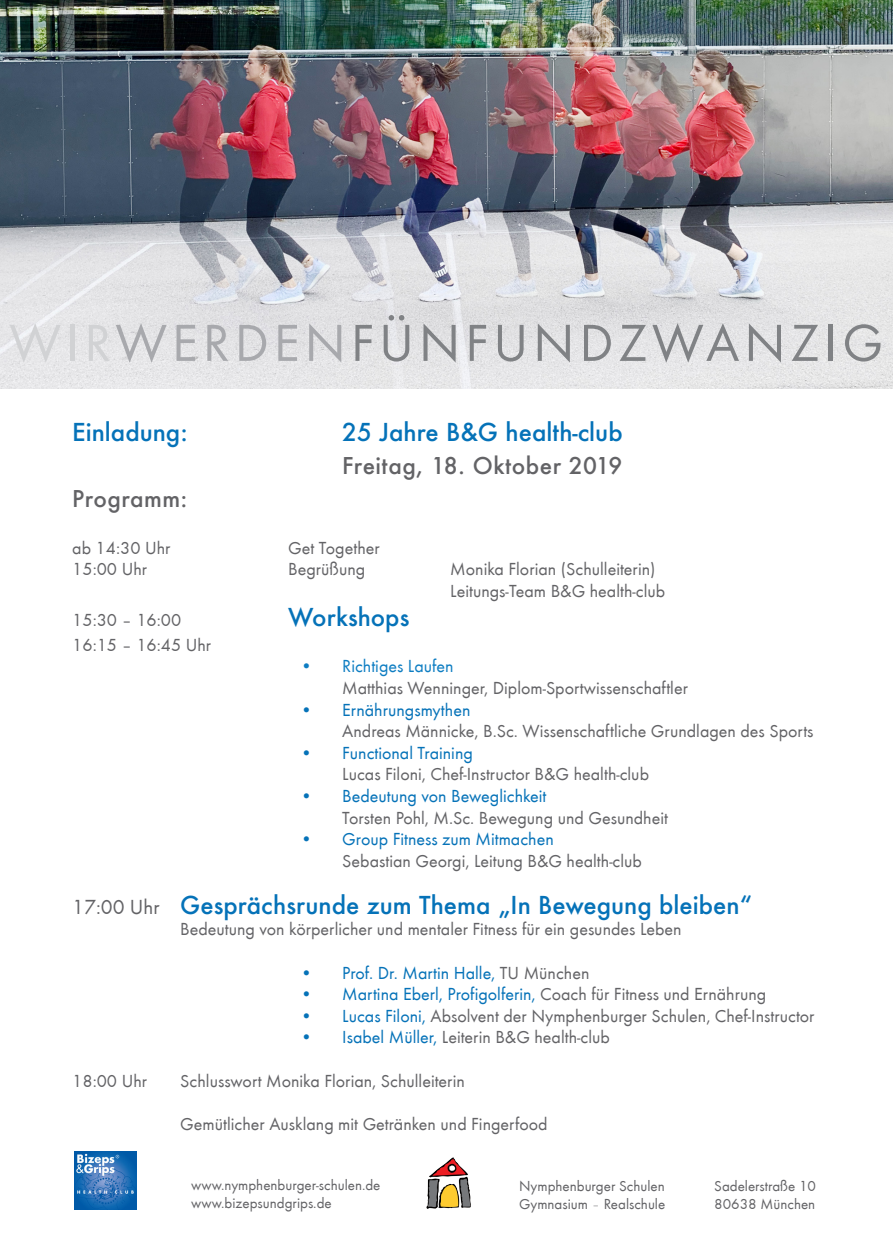
<style>
.page{position:relative;width:893px;height:1234px;background:#fff}
.page>*{position:absolute;margin:0;border:0;box-sizing:border-box;transform-origin:0 0}
.t1{font:54px "Futura T Boo";letter-spacing:.09em;color:#808285}
.Überschrift{font:500 24px "Futura";color:#0572b8}
.Überschrift-2{font:500 22.5px "Futura";letter-spacing:.02em;color:#636366}
.Überschrift-3{font:18px/21.6px "Futura T Boo";color:#636366}
.t2{font:18px "Futura T Boo";color:#0572b8}
.Überschrift-4{font:18px "Futura T Boo";color:#636366}
.t3{font:15px/18px "Futura T Boo";color:#636366}
.s1{color:#d1d2d4}
.s2{color:#a8a9ad}
.s3{font-style:inherit}
.s4{color:#0d7dc2}
.s5{color:#0572b8}
.s6{font-family:"Futura T Boo";font-weight:400;font-size:21px;color:#636366}
.s7{color:#636366}
.s8{font-family:"Futura T";font-weight:300}
</style>
<div class="page">
<img style="left:0;top:0;width:893px;height:388px">
<img style="left:74px;top:1151px;width:63px;height:58px">
<img style="left:426px;top:1157px;width:45px;height:52px">
<p class="t1" style="left:10px;top:312px;width:875px"><span class="s1">WIR</span><span class="s2">WERDEN</span>FÜNFUNDZWANZIG</p>
<p class="Überschrift" style="left:72px;top:415px;width:117px">Einladung:</p>
<p class="Überschrift" style="left:342px;top:415px;width:282px">25 Jahre B&amp;G health-club</p>
<p class="Überschrift-2" style="left:342px;top:450px;width:281px">Freitag, 18. Oktober 2019</p>
<p class="Überschrift-2" style="left:72px;top:483px;width:117px">Programm:</p>
<p class="Überschrift-3" style="left:72px;top:536px;width:100px">ab 14:30 Uhr</p>
<p class="Überschrift-3" style="left:288px;top:536px;width:93px">Get Together</p>
<p class="Überschrift-3" style="left:72px;top:558px;width:76px">15:00 Uhr</p>
<p class="Überschrift-3" style="left:288px;top:558px;width:79px">Begrüßung</p>
<p class="Überschrift-3" style="left:450px;top:558px;width:207px">Monika Florian (Schulleiterin)</p>
<p class="Überschrift-3" style="left:450px;top:580px;width:216px">Leitungs-Team B&amp;G health-club</p>
<p class="Überschrift-3" style="left:72px;top:608px;width:111px">15:30 – 16:00</p>
<p class="Überschrift" style="left:288px;top:600px;width:123px">Workshops</p>
<p class="Überschrift-4" style="left:72px;top:634px;width:140px">16:15 – 16:45 <span class="s3">Uhr</span></p>
<p class="Überschrift-3" style="left:342px;top:655px;width:347px;text-indent:-42px"><span class="s4">• Richtiges Laufen<br></span>Matthias Wenninger, Diplom-Sportwissenschaftler</p>
<p class="Überschrift-3" style="left:342px;top:698px;width:473px;text-indent:-42px"><span class="s5">• Ernährungsmythen<br></span>Andreas Männicke, B.Sc. Wissenschaftliche Grundlagen des Sports</p>
<p class="Überschrift-3" style="left:342px;top:742px;width:308px;text-indent:-42px"><span class="s5">• Functional Training<br></span>Lucas Filoni, Chef-Instructor B&amp;G health-club</p>
<p class="Überschrift-3" style="left:342px;top:785px;width:327px;text-indent:-42px"><span class="s5">• Bedeutung von Beweglichkeit<br></span>Torsten Pohl, M.Sc. Bewegung und Gesundheit</p>
<p class="Überschrift-3" style="left:342px;top:828px;width:301px;text-indent:-42px"><span class="s5">• Group Fitness zum Mitmachen<br></span>Sebastian Georgi, Leitung B&amp;G health-club</p>
<p class="Überschrift" style="left:72px;top:888px;width:681px"><span class="s6">17:00</span> <span class="s6">Uhr</span> Gesprächsrunde zum Thema „In Bewegung bleiben“</p>
<p class="Überschrift-3" style="left:180px;top:918px;width:503px">Bedeutung von körperlicher und mentaler Fitness für ein gesundes Leben</p>
<p class="t2" style="left:300px;top:962px;width:291px">• Prof. Dr. Martin Halle, <span class="s7">TU München</span></p>
<p class="t2" style="left:300px;top:983px;width:467px">• Martina Eberl, Profigolferin, <span class="s7">Coach für Fitness und Ernährung</span></p>
<p class="Überschrift-3" style="left:300px;top:1004px;width:516px"><span class="s5">• Lucas Filoni,</span> Absolvent der Nymphenburger Schulen, Chef-Instructor</p>
<p class="Überschrift-3" style="left:300px;top:1026px;width:311px"><span class="s5">• Isabel Müller,</span> Leiterin B&amp;G health-club</p>
<p class="Überschrift-3" style="left:72px;top:1069px;width:76px">18:00 Uhr</p>
<p class="Überschrift-3" style="left:180px;top:1069px;width:286px">Schlusswort Monika Florian, Schulleiterin</p>
<p class="Überschrift-3" style="left:180px;top:1112px;width:369px">Gemütlicher Ausklang mit Getränken und Fingerfood</p>
<p class="t3" style="left:191px;top:1176px;width:191px">www.nymphenburger-schulen.de</p>
<p class="t3" style="left:191px;top:1194px;width:142px">www.bizepsundgrips.de</p>
<p class="t3" style="left:519px;top:1176px;width:148px">Nymphenburger Schulen<br>Gymnasium <span class="s8">–</span> Realschule</p>
<p class="t3" style="left:714px;top:1176px;width:103px">Sadelerstraße 10</p>
<p class="t3" style="left:714px;top:1194px;width:103px">80638 München</p>
</div>
